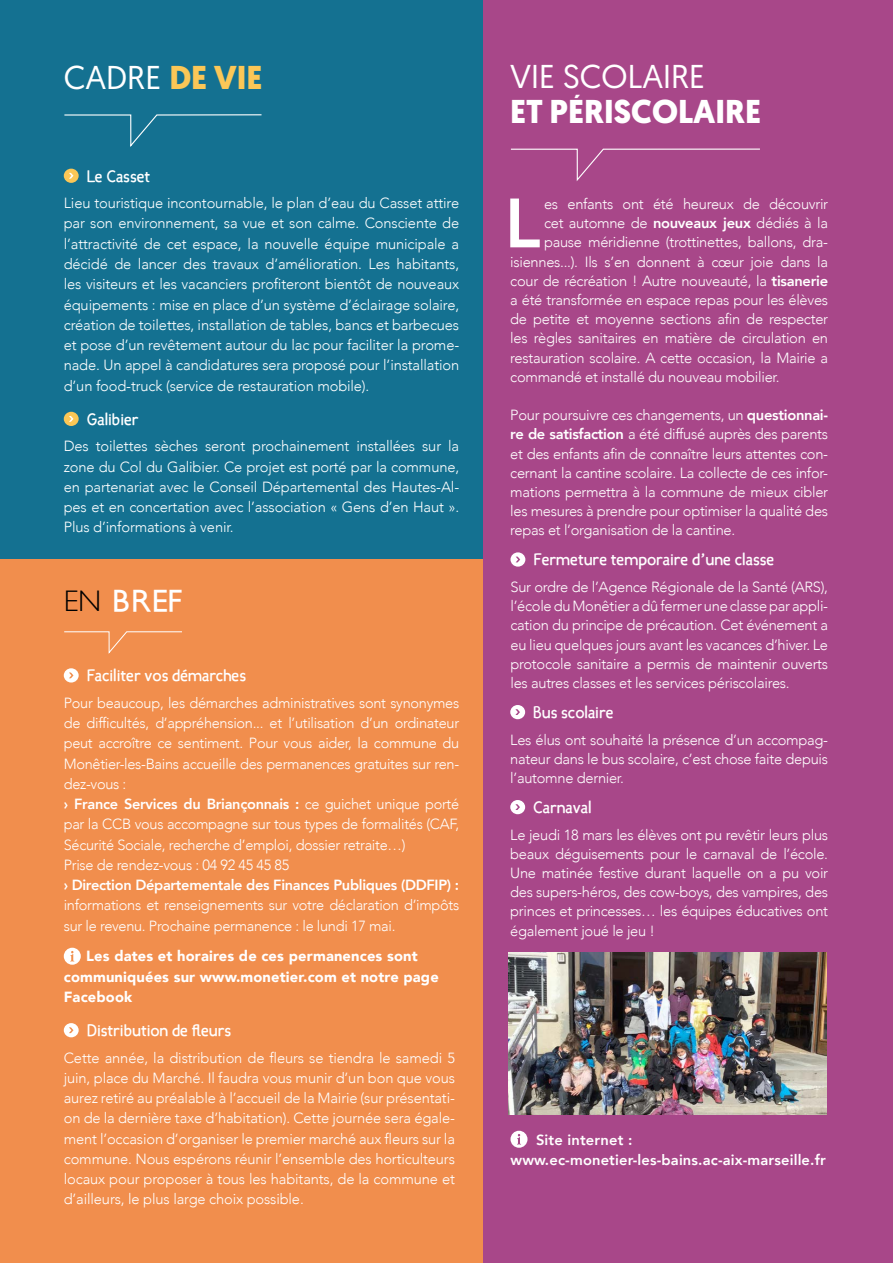
<style>
.page{position:relative;width:893px;height:1263px;background:#fff}
.page>*{position:absolute;margin:0;border:0;box-sizing:border-box;transform-origin:0 0}
.t1{font:800 69px "Avenir";color:#fff}
.t2{font:33px "Geomanist";color:#fff}
.t3{font:700 33px "Geomanist";color:#fff}
.t4{font:700 30px "Petita";color:#fff}
.t5{font:700 16.5px "Candela";color:#fff}
.t6{font:300 14.7px/20.2px "Avenir";letter-spacing:-.02em;color:#fff;text-align:justify}
.t7{font:900 14.7px/20.2px "Avenir";letter-spacing:.01em;color:#fff}
.t8{font:800 14.7px/19.2px "Avenir";letter-spacing:.01em;color:#fff}
.t9{font:800 14.7px "Avenir";letter-spacing:-.02em;color:#fff}
.s1{font-weight:700;color:#fbc757}
.s2{font-weight:300;color:#000}
.s3{font-weight:800}
</style>
<div class="page">
<div style="left:0;top:0;width:487px;height:559px;background:#147191"></div>
<div style="left:0;top:559px;width:487px;height:704px;background:#f18e4d"></div>
<div style="left:64px;top:169px;width:15px;height:14px;background:#fbc757;border-radius:50%"></div>
<svg style="left:69px;top:173px;width:5px;height:6px"></svg>
<div style="left:64px;top:412px;width:15px;height:14px;background:#fbc756;border-radius:50%"></div>
<svg style="left:69px;top:416px;width:5px;height:6px"></svg>
<svg style="left:64px;top:114px;width:198px;height:33px"></svg>
<svg style="left:64px;top:631px;width:118px;height:23px"></svg>
<div style="left:64px;top:668px;width:15px;height:14px;background:#fff;border-radius:50%"></div>
<svg style="left:69px;top:672px;width:5px;height:6px"></svg>
<div style="left:64px;top:948px;width:17px;height:17px;background:#fff;border-radius:50%"></div>
<svg style="left:70px;top:951px;width:4px;height:10px"></svg>
<div style="left:64px;top:1023px;width:15px;height:14px;background:#fff;border-radius:50%"></div>
<svg style="left:69px;top:1027px;width:5px;height:6px"></svg>
<div style="left:484px;top:0;width:409px;height:1263px;background:#a84789"></div>
<svg style="left:510px;top:148px;width:250px;height:33px"></svg>
<div style="left:510px;top:705px;width:15px;height:14px;background:#fff;border-radius:50%"></div>
<svg style="left:515px;top:709px;width:5px;height:6px"></svg>
<div style="left:510px;top:800px;width:15px;height:14px;background:#fff;border-radius:50%"></div>
<svg style="left:515px;top:804px;width:5px;height:6px"></svg>
<svg style="left:510px;top:552px;width:15px;height:15px"></svg>
<svg style="left:516px;top:557px;width:4px;height:5px"></svg>
<img style="left:509px;top:952px;width:317px;height:162px">
<div style="left:510px;top:1131px;width:17px;height:17px;background:#fff;border-radius:50%"></div>
<svg style="left:517px;top:1134px;width:4px;height:10px"></svg>
<h2 class="t2" style="left:64px;top:56px;width:200px">CADRE <span class="s1">DE VIE</span></h2>
<p class="t5" style="left:87px;top:165px;width:65px">Le Casset</p>
<p class="t6" style="left:64px;top:193px;width:397px">Lieu touristique incontournable, le plan d’eau du Casset attire par son environnement, sa vue et son calme. Consciente de l’attractivité de cet espace, la nouvelle équipe municipale a décidé de lancer des travaux d’amélioration. Les habitants, les visiteurs et les vacanciers profiteront bientôt de nouveaux équipements : mise en place d’un système d’éclairage solaire, création de toilettes, installation de tables, bancs et barbecues et pose d’un revêtement autour du lac pour faciliter la prome&shy;nade. Un appel à candidatures sera proposé pour l’installation d’un food-truck (service de restauration mobile).</p>
<p class="t5" style="left:87px;top:408px;width:53px">Galibier</p>
<p class="t6" style="left:64px;top:436px;width:397px">Des toilettes sèches seront prochainement installées sur la zone du Col du Galibier. Ce projet est porté par la commune, en partenariat avec le Conseil Départemental des Hautes-Al&shy;pes et en concertation avec l’association « Gens d’en Haut ».<br>Plus d’informations à venir.</p>
<h3 class="t4" style="left:64px;top:582px;width:121px"><span class="s2">EN</span> BREF</h3>
<p class="t5" style="left:87px;top:665px;width:161px">Faciliter vos démarches</p>
<p class="t6" style="left:64px;top:693px;width:397px;text-align:left">Pour beaucoup, les démarches administratives sont synonymes de difficultés, d’appréhension... et l’utilisation d’un ordinateur peut accroître ce sentiment. Pour vous aider, la commune du Monêtier-les-Bains accueille des permanences gratuites sur ren&shy;dez-vous :<br><span class="s3">› France Services du Briançonnais :</span> ce guichet unique porté par la CCB vous accompagne sur tous types de formalités (CAF, Sécurité Sociale, recherche d’emploi, dossier retraite…)<br>Prise de rendez-vous : 04 92 45 45 85</p>
<p class="t9" style="left:64px;top:874px;width:397px">› Direction Départementale des Finances Publiques (DDFIP) :</p>
<p class="t6" style="left:64px;top:895px;width:397px">informations et renseignements sur votre déclaration d’impôts sur le revenu. Prochaine permanence : le lundi 17 mai.</p>
<p class="t7" style="left:64px;top:946px;width:376px;text-indent:22px">Les dates et horaires de ces permanences sont communiquées sur www.monetier.com et notre page<br>Facebook</p>
<p class="t5" style="left:87px;top:1020px;width:146px">Distribution de fleurs</p>
<p class="t6" style="left:64px;top:1047px;width:393px">Cette année, la distribution de fleurs se tiendra le samedi 5 juin, place du Marché. Il faudra vous munir d’un bon que vous aurez retiré au préalable à l’accueil de la Mairie (sur présentati&shy;on de la dernière taxe d’habitation). Cette journée sera égale&shy;ment l’occasion d’organiser le premier marché aux fleurs sur la commune. Nous espérons réunir l’ensemble des horticulteurs locaux pour proposer à tous les habitants, de la commune et d’ailleurs, le plus large choix possible.</p>
<h2 class="t2" style="left:510px;top:55px;width:196px">VIE SCOLAIRE</h2>
<h2 class="t3" style="left:510px;top:89px;width:252px">ET PÉRISCOLAIRE</h2>
<h1 class="t1" style="left:505px;top:170px;width:37px">L</h1>
<p class="t6" style="left:544px;top:194px;width:286px">es enfants ont été heureux de découvrir</p>
<p class="t6" style="left:544px;top:213px;width:286px">cet automne de <span class="s3">nouveaux jeux</span> dédiés à la</p>
<p class="t6" style="left:544px;top:232px;width:286px">pause méridienne (trottinettes, ballons, dra-</p>
<p class="t6" style="left:510px;top:251px;width:319px">isiennes...). Ils s’en donnent à cœur joie dans la</p>
<p class="t6" style="left:510px;top:271px;width:319px">cour de récréation ! Autre nouveauté, la <span class="s3">tisanerie</span></p>
<p class="t6" style="left:510px;top:290px;width:319px">a été transformée en espace repas pour les élèves</p>
<p class="t6" style="left:510px;top:309px;width:319px">de petite et moyenne sections afin de respecter</p>
<p class="t6" style="left:510px;top:328px;width:319px">les règles sanitaires en matière de circulation en</p>
<p class="t6" style="left:510px;top:347px;width:319px">restauration scolaire. A cette occasion, la Mairie a</p>
<p class="t6" style="left:510px;top:367px;width:271px">commandé et installé du nouveau mobilier.</p>
<p class="t6" style="left:510px;top:405px;width:319px;line-height:19.2px">Pour poursuivre ces changements, un <span class="s3">questionnai&shy;re de satisfaction</span> a été diffusé auprès des parents et des enfants afin de connaître leurs attentes con&shy;cernant la cantine scolaire. La collecte de ces infor&shy;mations permettra à la commune de mieux cibler les mesures à prendre pour optimiser la qualité des repas et l’organisation de la cantine.</p>
<p class="t5" style="left:533px;top:549px;width:242px">Fermeture temporaire d’une classe</p>
<p class="t6" style="left:510px;top:577px;width:319px;line-height:19.2px">Sur ordre de l’Agence Régionale de la Santé (ARS), l’école du Monêtier a dû fermer une classe par appli&shy;cation du principe de précaution. Cet événement a eu lieu quelques jours avant les vacances d’hiver. Le protocole sanitaire a permis de maintenir ouverts les autres classes et les services périscolaires.</p>
<p class="t5" style="left:533px;top:701px;width:82px">Bus scolaire</p>
<p class="t6" style="left:510px;top:730px;width:319px;line-height:19.2px">Les élus ont souhaité la présence d’un accompag&shy;nateur dans le bus scolaire, c’est chose faite depuis l’automne dernier.</p>
<p class="t5" style="left:533px;top:796px;width:60px">Carnaval</p>
<p class="t6" style="left:510px;top:825px;width:319px;line-height:19.2px">Le jeudi 18 mars les élèves ont pu revêtir leurs plus beaux déguisements pour le carnaval de l’école.<br>Une matinée festive durant laquelle on a pu voir des supers-héros, des cow-boys, des vampires, des princes et princesses… les équipes éducatives ont également joué le jeu !</p>
<p class="t8" style="left:510px;top:1131px;width:317px;text-indent:26px">Site internet : www.ec-monetier-les-bains.ac-aix-marseille.fr</p>
</div>
